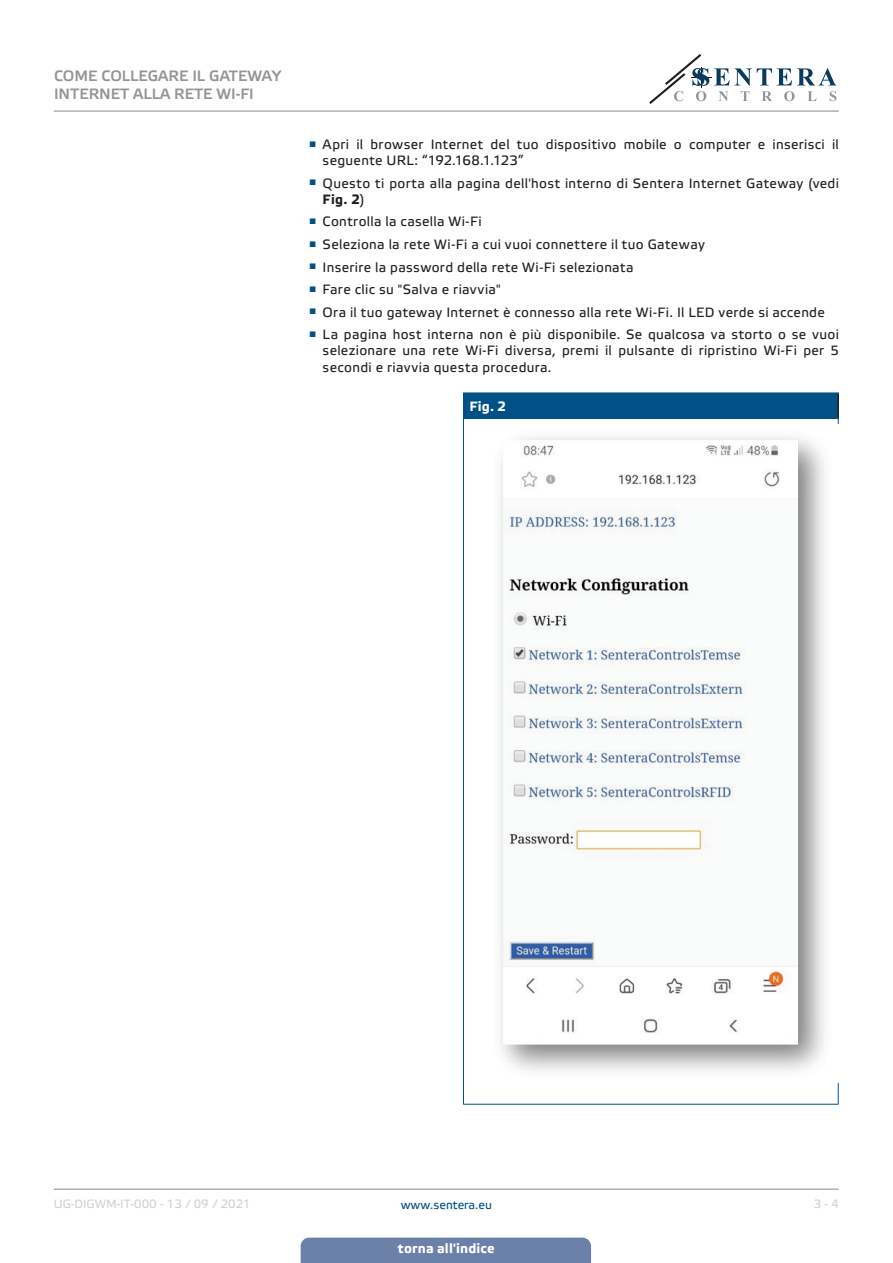
<style>
.page{position:relative;width:893px;height:1263px;background:#fff}
.page>*{position:absolute;margin:0;border:0;box-sizing:border-box;transform-origin:0 0}
.t1{font:15px/18px "Etelka Medium Pro";color:#939598}
.t2{font:13.5px/16.2px "Etelka Text Pro";letter-spacing:.025em;color:#231f20}
.t3{font:700 13.5px "Etelka Text Pro";letter-spacing:.01em;color:#fff}
.t4{font:12px "Etelka Text Pro";color:#d1d2d4}
.t5{font:12px "Etelka Text Pro";color:#015186}
.s1{font-weight:700}
</style>
<div class="page">
<hr style="left:54px;top:111px;width:785px;height:1px;background:#939598">
<hr style="left:54px;top:1188px;width:785px;height:2px;background:#939598">
<svg style="left:649px;top:54px;width:187px;height:50px"></svg>
<div style="left:301px;top:1237px;width:290px;height:26px;background:#6c81aa"></div>
<div style="left:463px;top:393px;width:375px;height:25px;background:#015186"></div>
<hr style="left:837px;top:393px;width:2px;height:25px;background:#231f20">
<hr style="left:464px;top:418px;width:375px;height:1px;background:#015186">
<hr style="left:838px;top:419px;width:1px;height:685px;background:#015186">
<hr style="left:463px;top:393px;width:376px;height:1px;background:#015186">
<hr style="left:463px;top:418px;width:1px;height:686px;background:#015186">
<hr style="left:463px;top:1104px;width:376px;height:1px;background:#015186">
<img style="left:500px;top:424px;width:339px;height:658px">
<p class="t1" style="left:54px;top:67px;width:229px">COME COLLEGARE IL GATEWAY<br>INTERNET ALLA RETE WI-FI</p>
<p class="t2" style="left:323px;top:137px;width:518px;text-indent:-13px"><sup>■</sup> Apri il browser Internet del tuo dispositivo mobile o computer e inserisci il seguente URL: “192.168.1.123”</p>
<p class="t2" style="left:323px;top:176px;width:518px;text-indent:-13px"><sup>■</sup> Questo ti porta alla pagina dell'host interno di Sentera Internet Gateway (vedi<br><span class="s1">Fig. 2</span>)</p>
<p class="t2" style="left:309px;top:214px;width:174px"><sup>■</sup> Controlla la casella Wi-Fi</p>
<p class="t2" style="left:309px;top:237px;width:397px"><sup>■</sup> Seleziona la rete Wi-Fi a cui vuoi connettere il tuo Gateway</p>
<p class="t2" style="left:309px;top:260px;width:326px"><sup>■</sup> Inserire la password della rete Wi-Fi selezionata</p>
<p class="t2" style="left:309px;top:282px;width:193px"><sup>■</sup> Fare clic su "Salva e riavvia"</p>
<p class="t2" style="left:309px;top:305px;width:517px"><sup>■</sup> Ora il tuo gateway Internet è connesso alla rete Wi-Fi. Il LED verde si accende</p>
<p class="t2" style="left:323px;top:327px;width:518px;text-align:justify;text-indent:-13px"><sup>■</sup> La pagina host interna non è più disponibile. Se qualcosa va storto o se vuoi selezionare una rete Wi-Fi diversa, premi il pulsante di ripristino Wi-Fi per 5 secondi e riavvia questa procedura.</p>
<p class="t3" style="left:469px;top:398px;width:38px">Fig. 2</p>
<p class="t4" style="left:54px;top:1197px;width:198px">UG-DIGWM-IT-000 - 13 / 09 / 2021</p>
<p class="t5" style="left:401px;top:1198px;width:93px">www.sentera.eu</p>
<p class="t4" style="left:814px;top:1197px;width:27px">3 - 4</p>
<p class="t3" style="left:398px;top:1240px;width:98px">torna all'indice</p>
</div>
